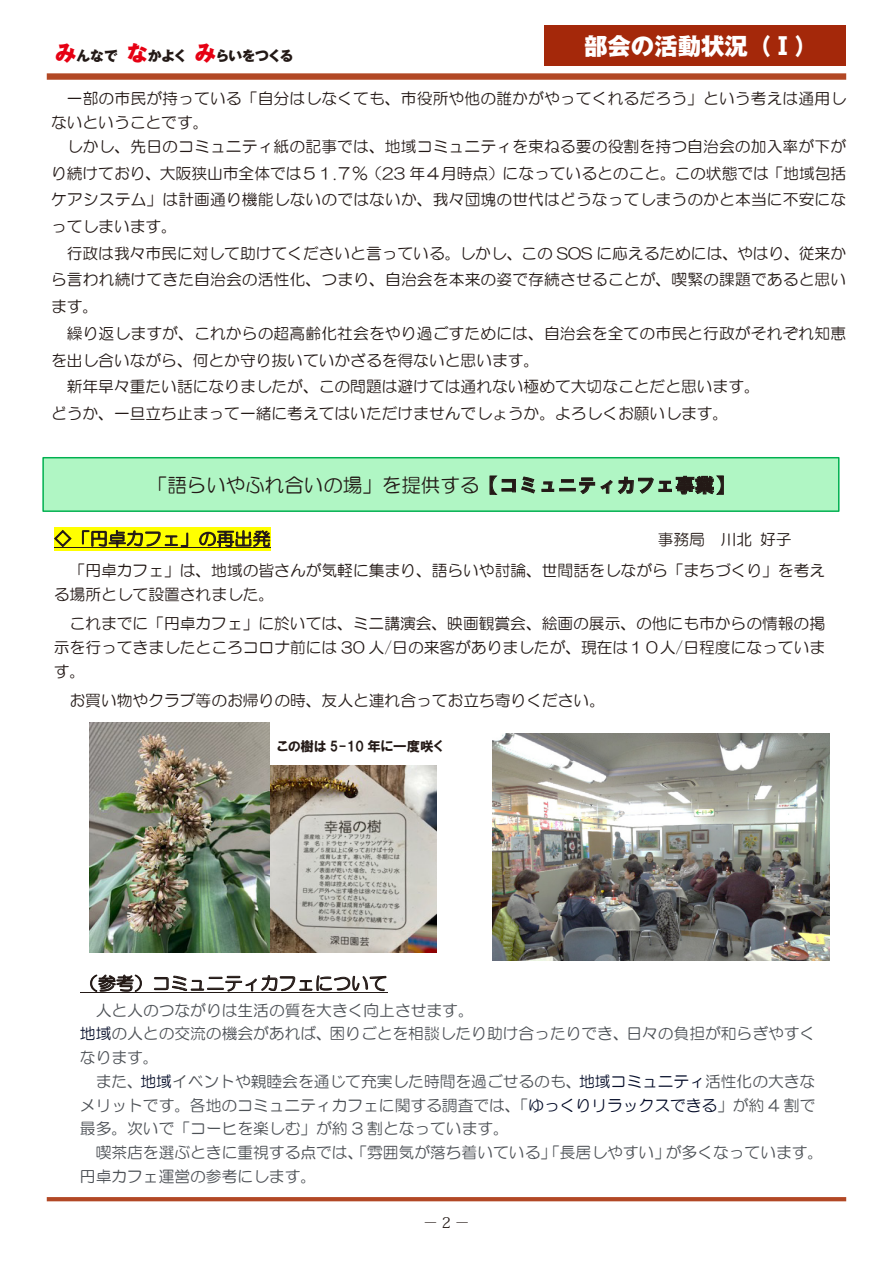
<style>
.page{position:relative;width:893px;height:1263px;background:#fff}
.page>*{position:absolute;margin:0;border:0;box-sizing:border-box;transform-origin:0 0}
.t1{font:800 23.4px "Gothic MB101 Pr 6 N";color:#fff}
.t2{font:19.35px "HG Maru Gothic MPRO";color:#231916}
.t3{font:17.85px "HG Maru Gothic MPRO";letter-spacing:.005em;color:#231916}
.t4{font:15.6px/26.7px "HG Maru Gothic MPRO";color:#231916}
.t5{font:15.6px/23.7px "HG Maru Gothic MPRO";color:#4d5156}
.t6{font:14.85px "Koz Min Pro";color:#231916}
.t7{font:800 13.8px "Gothic MB101 Pr 6 N";letter-spacing:-.03em;color:#231916}
.t8{font:13.35px "HGP Soei Kakugothic UB";color:#231916}
.s1{font-size:21.3px;color:#e60013}
.s2{font-family:"HG Soei Kakugothic UB"}
.s3{color:#040c28}
</style>
<div class="page">
<div style="left:43px;top:458px;width:796px;height:53px;background:#b0f6c4"></div>
<div style="left:42px;top:457px;width:797px;height:55px;border:1px solid #00b050"></div>
<hr style="left:80px;top:992px;width:307px;height:1px;background:#231916">
<div style="left:54px;top:527px;width:217px;height:23px;background:#ff0"></div>
<hr style="left:54px;top:547px;width:217px;height:1px;background:#231916">
<img style="left:492px;top:733px;width:338px;height:227px">
<img style="left:89px;top:723px;width:180px;height:230px">
<img style="left:271px;top:765px;width:165px;height:187px">
<div style="left:47px;top:73px;width:799px;height:7px;background:#b24825"></div>
<svg style="left:47px;top:1197px;width:799px;height:4px;background:#b34b29"></svg>
<div style="left:544px;top:26px;width:302px;height:40px;background:#a4280a"></div>
<p class="t7" style="left:55px;top:44px;width:240px"><span class="s1">み</span>んなで <span class="s1">な</span>かよく <span class="s1">み</span>らいをつくる</p>
<h1 class="t1" style="left:584px;top:26px;width:235px">部会の活動状況（Ⅰ）</h1>
<p class="t4" style="left:51px;top:87px;width:797px;line-height:23.9px;text-indent:16px">一部の市民が持っている「自分はしなくても、市役所や他の誰かがやってくれるだろう」という考えは通用しないということです。</p>
<p class="t4" style="left:51px;top:133px;width:797px;text-align:justify;text-indent:16px">しかし、先日のコミュニティ紙の記事では、地域コミュニティを束ねる要の役割を持つ自治会の加入率が下がり続けており、大阪狭山市全体では５１.７％（23 年４月時点）になっているとのこと。この状態では「地域包括ケアシステム」は計画通り機能しないのではないか、我々団塊の世代はどうなってしまうのかと本当に不安になってしまいます。</p>
<p class="t4" style="left:51px;top:240px;width:797px;text-align:justify;text-indent:16px">行政は我々市民に対して助けてくださいと言っている。しかし、この SOS に応えるためには、やはり、従来から言われ続けてきた自治会の活性化、つまり、自治会を本来の姿で存続させることが、喫緊の課題であると思います。</p>
<p class="t4" style="left:67px;top:320px;width:781px">繰り返しますが、これからの超高齢化社会をやり過ごすためには、自治会を全ての市民と行政がそれぞれ知恵</p>
<p class="t4" style="left:51px;top:347px;width:490px">を出し合いながら、何とか守り抜いていかざるを得ないと思います。</p>
<p class="t4" style="left:67px;top:373px;width:694px">新年早々重たい話になりましたが、この問題は避けては通れない極めて大切なことだと思います。</p>
<p class="t4" style="left:51px;top:400px;width:679px">どうか、一旦立ち止まって一緒に考えてはいただけませんでしょうか。よろしくお願いします。</p>
<p class="t2" style="left:148px;top:475px;width:588px">「語らいやふれ合いの場」を提供する<span class="s2">【コミュニティカフェ事業】</span></p>
<p class="t3" style="left:54px;top:530px;width:218px">◇「円卓カフェ」の再出発</p>
<p class="t4" style="left:70px;top:524px;width:757px;line-height:31.3px;text-indent:588px">事務局 川北好子<br>「円卓カフェ」は、地域の皆さんが気軽に集まり、語らいや討論、世間話をしながら「まちづくり」を考え</p>
<p class="t4" style="left:70px;top:580px;width:757px;line-height:29.1px;text-indent:-16px">る場所として設置されました。<br>これまでに「円卓カフェ」に於いては、ミニ講演会、映画観賞会、絵画の展示、の他にも市からの情報の掲</p>
<p class="t4" style="left:54px;top:635px;width:773px;line-height:23.9px">示を行ってきましたところコロナ前には 30 人/日の来客がありましたが、現在は１０人/日程度になっています。</p>
<p class="t4" style="left:70px;top:687px;width:537px">お買い物やクラブ等のお帰りの時、友人と連れ合ってお立ち寄りください。</p>
<p class="t8" style="left:277px;top:739px;width:167px">この樹は 5-10 年に一度咲く</p>
<p class="t3" style="left:80px;top:974px;width:309px">（参考）コミュニティカフェについて</p>
<p class="t5" style="left:80px;top:998px;width:737px;text-indent:16px">人と人のつながりは生活の質を大きく向上させます。<br><span class="s3">地域</span>の人との交流の機会があれば、困りごとを相談したり助け合ったりでき、日々の負担が和らぎやすくなります。</p>
<p class="t5" style="left:80px;top:1069px;width:737px;text-align:justify;text-indent:16px">また、<span class="s3">地域</span>イベントや親睦会を通じて充実した時間を過ごせるのも、<span class="s3">地域コミュニティ</span>活性化の大きなメリットです。各地のコミュニティカフェに関する調査では、「<span class="s3">ゆっくりリラックスできる</span>」が約 4 割で最多。次いで「コーヒを楽しむ」が約 3 割となっています。</p>
<p class="t5" style="left:80px;top:1141px;width:745px;text-indent:16px">喫茶店を選ぶときに重視する点では、「雰囲気が落ち着いている」「長居しやすい」が多くなっています。円卓カフェ運営の参考にします。</p>
<p class="t6" style="left:423px;top:1212px;width:48px">−2−</p>
</div>
